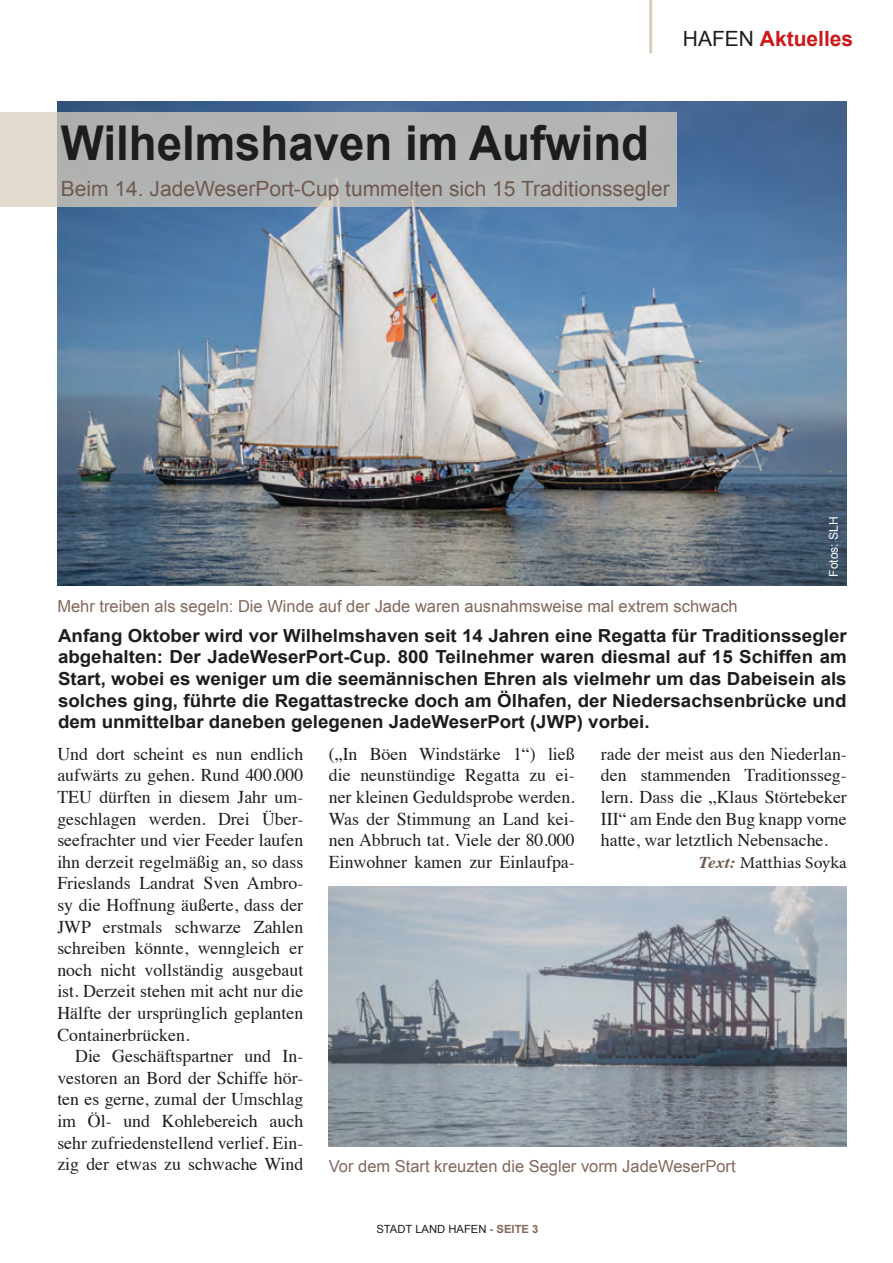
<style>
.page{position:relative;width:893px;height:1263px;background:#fff}
.page>*{position:absolute;margin:0;border:0;box-sizing:border-box;transform-origin:0 0}
.t1{font:700 48px "Arial";color:#1d1d1b;scale:.95 1}
.t2{font:21px "Arial";color:#70594f}
.t3{font:700 21px "Arial";color:#cd171a}
.t4{font:18px/21.6px "Times";color:#1d1d1b;text-align:justify}
.t5{font:700 18px/21.6px "Arial";color:#1d1d1b;text-align:justify;scale:1.04 1}
.t6{font:16.5px "Arial";color:#82675c}
.t7{font:16.5px "Minion Pro";color:#1d1d1b;scale:1.06 1}
.t8{font:12px "Arial";color:#fff}
.t9{font:11.25px "Arial";color:#1d1d1b}
.s1{font-weight:400;color:#1d1d1b}
.s2{font-family:"Times";font-weight:700;font-style:italic;color:#70594f}
.s3{font-weight:700;color:#82675c}
</style>
<div class="page">
<hr style="left:649px;top:0;width:3px;height:53px;background:#d9cebd">
<img style="left:57px;top:101px;width:790px;height:485px">
<svg style="left:0;top:112px;width:676px;height:94px;background:#b7b8b6"></svg>
<img style="left:329px;top:887px;width:517px;height:259px">
<p class="t3" style="left:683px;top:25px;width:172px"><span class="s1">HAFEN</span> Aktuelles</p>
<h1 class="t1" style="left:61px;top:111px;width:621px">Wilhelmshaven im Aufwind</h1>
<p class="t2" style="left:61px;top:175px;width:610px">Beim 14. JadeWeserPort-Cup tummelten sich 15 Traditionssegler</p>
<p class="t8" style="left:826px;top:577px;width:62px;rotate:-90deg">Fotos: SLH</p>
<p class="t6" style="left:57px;top:596px;width:682px">Mehr treiben als segeln: Die Winde auf der Jade waren ausnahmsweise mal extrem schwach</p>
<p class="t5" style="left:58px;top:625px;width:760px">Anfang Oktober wird vor Wilhelmshaven seit 14 Jahren eine Regatta für Traditionssegler abgehalten: Der JadeWeserPort-Cup. 800 Teilnehmer waren diesmal auf 15 Schiffen am Start, wobei es weniger um die seemännischen Ehren als vielmehr um das Dabeisein als solches ging, führte die Regattastrecke doch am Ölhafen, der Niedersachsenbrücke und dem unmittelbar daneben gelegenen JadeWeserPort (JWP) vorbei.</p>
<p class="t4" style="left:57px;top:741px;width:247px">Und dort scheint es nun endlich aufwärts zu gehen. Rund 400.000<br>TEU dürften in diesem Jahr um&shy;geschlagen werden. Drei Über&shy;seefrachter und vier Feeder laufen ihn derzeit regelmäßig an, so dass Frieslands Landrat Sven Ambro&shy;sy die Hoffnung äußerte, dass der JWP erstmals schwarze Zahlen schreiben könnte, wenngleich er noch nicht vollständig ausgebaut ist. Derzeit stehen mit acht nur die Hälfte der ursprünglich geplanten Containerbrücken.</p>
<p class="t4" style="left:57px;top:1044px;width:247px;text-indent:18px">Die Geschäftspartner und In&shy;vestoren an Bord der Schiffe hör&shy;ten es gerne, zumal der Umschlag im Öl- und Kohlebereich auch sehr zufriedenstellend verlief. Ein&shy;zig der etwas zu schwache Wind</p>
<p class="t4" style="left:329px;top:741px;width:247px">(„In Böen Windstärke 1“) ließ die neunstündige Regatta zu ei&shy;ner kleinen Geduldsprobe werden.<br>Was der Stimmung an Land kei&shy;nen Abbruch tat. Viele der 80.000<br>Einwohner kamen zur Einlaufpa-</p>
<p class="t4" style="left:601px;top:741px;width:247px">rade der meist aus den Niederlan&shy;den stammenden Traditionsseg&shy;lern. Dass die „Klaus Störtebeker III“ am Ende den Bug knapp vorne hatte, war letztlich Nebensache.</p>
<p class="t7" style="left:699px;top:851px;width:141px"><span class="s2">Text:</span> Matthias Soyka</p>
<p class="t6" style="left:329px;top:1155px;width:408px">Vor dem Start kreuzten die Segler vorm JadeWeserPort</p>
<p class="t9" style="left:376px;top:1221px;width:164px">STADT LAND HAFEN - <span class="s3">SEITE 3</span></p>
</div>
